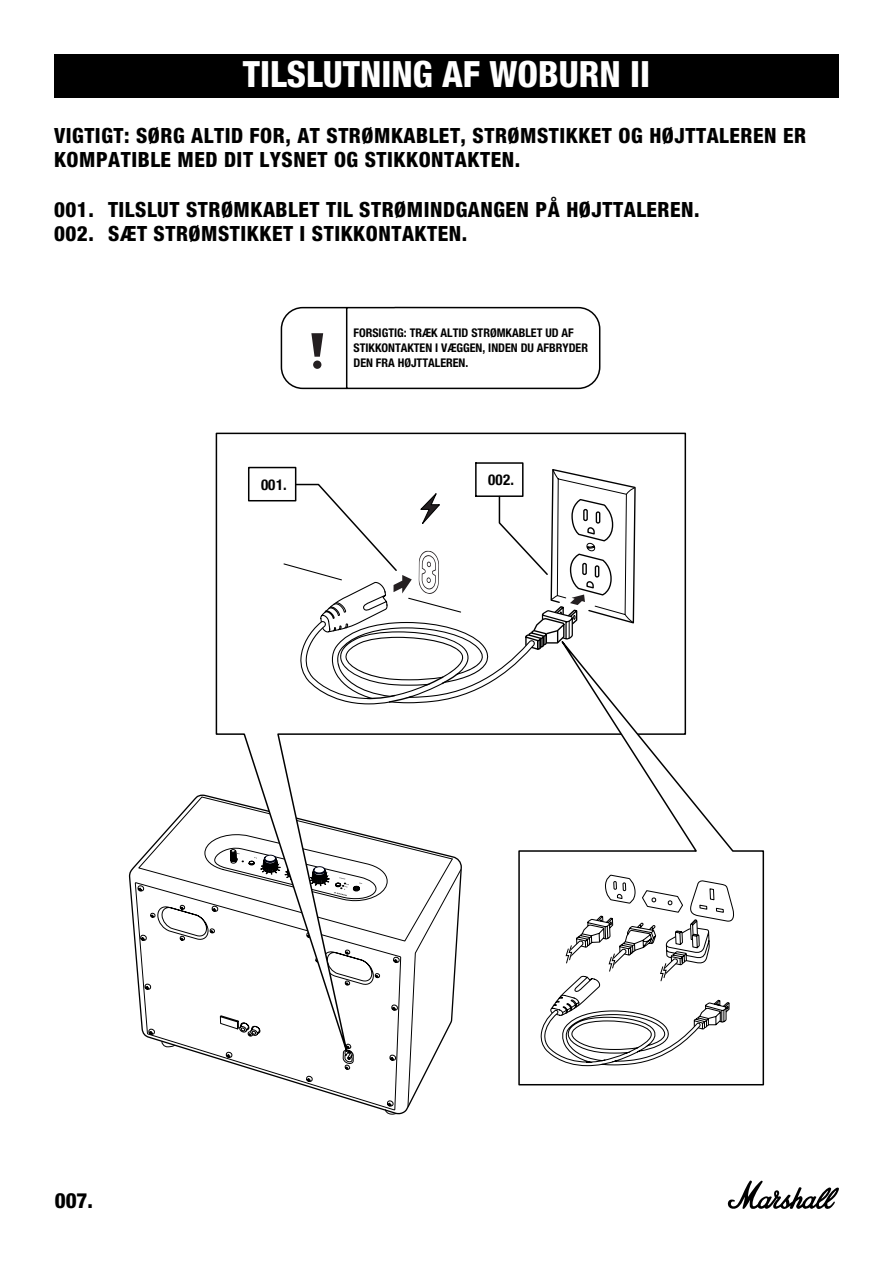
<style>
.page{position:relative;width:893px;height:1263px;background:#fff}
.page>*{position:absolute;margin:0;border:0;box-sizing:border-box;transform-origin:0 0}
.t1{font:800 condensed 36px "Helvetica Neue LT Com";color:#fff}
.t2{font:800 condensed 21px/24px "Helvetica Neue LT Pro";letter-spacing:.025em;color:#000}
.t3{font:800 condensed 21px "Helvetica Neue LT Std";color:#000}
.t4{font:700 condensed 15px "Helvetica Neue";letter-spacing:.02em;color:#000}
.t5{font:700 condensed 12px/15px "Helvetica Neue LT Pro";color:#000}
.s1{font-family:"Helvetica Neue LT Std"}
</style>
<div class="page">
<svg style="left:727px;top:1180px;width:112px;height:29px"></svg>
<svg style="left:280px;top:306px;width:321px;height:84px"></svg>
<div style="left:313px;top:360px;width:8px;height:9px;background:#241f21;border-radius:50%"></div>
<div style="left:54px;top:54px;width:785px;height:44px;background:#000"></div>
<svg style="left:135px;top:882px;width:288px;height:233px"></svg>
<svg style="left:138px;top:886px;width:262px;height:220px"></svg>
<svg style="left:385px;top:1109px;width:12px;height:6px"></svg>
<svg style="left:150px;top:796px;width:65px;height:274px"></svg>
<svg style="left:215px;top:432px;width:472px;height:648px"></svg>
<div style="left:248px;top:467px;width:48px;height:34px;border:2px solid #000"></div>
<svg style="left:283px;top:461px;width:353px;height:243px"></svg>
<svg style="left:518px;top:620px;width:247px;height:466px"></svg>
<svg style="left:541px;top:835px;width:193px;height:232px"></svg>
<h1 class="t1" style="left:243px;top:52px;width:409px">TILSLUTNING AF WOBURN II</h1>
<p class="t2" style="left:54px;top:123px;width:754px">VIGTIGT: SØRG ALTID FOR, AT STRØMKABLET, STRØMSTIKKET OG HØJTTALEREN ER<br>KOMPATIBLE MED DIT LYSNET OG STIKKONTAKTEN.</p>
<p class="t2" style="left:54px;top:197px;width:647px"><span class="s1">001.</span> TILSLUT STRØMKABLET TIL STRØMINDGANGEN PÅ HØJTTALEREN.<br><span class="s1">002.</span> SÆT STRØMSTIKKET I STIKKONTAKTEN.</p>
<p class="t5" style="left:353px;top:325px;width:236px">FORSIGTIG: TRÆK ALTID STRØMKABLET UD AF<br>STIKKONTAKTEN I VÆGGEN, INDEN DU AFBRYDER<br>DEN FRA HØJTTALEREN.</p>
<p class="t4" style="left:261px;top:472px;width:27px">001.</p>
<p class="t4" style="left:488px;top:468px;width:27px">002.</p>
<p class="t3" style="left:55px;top:1187px;width:40px">007.</p>
</div>
